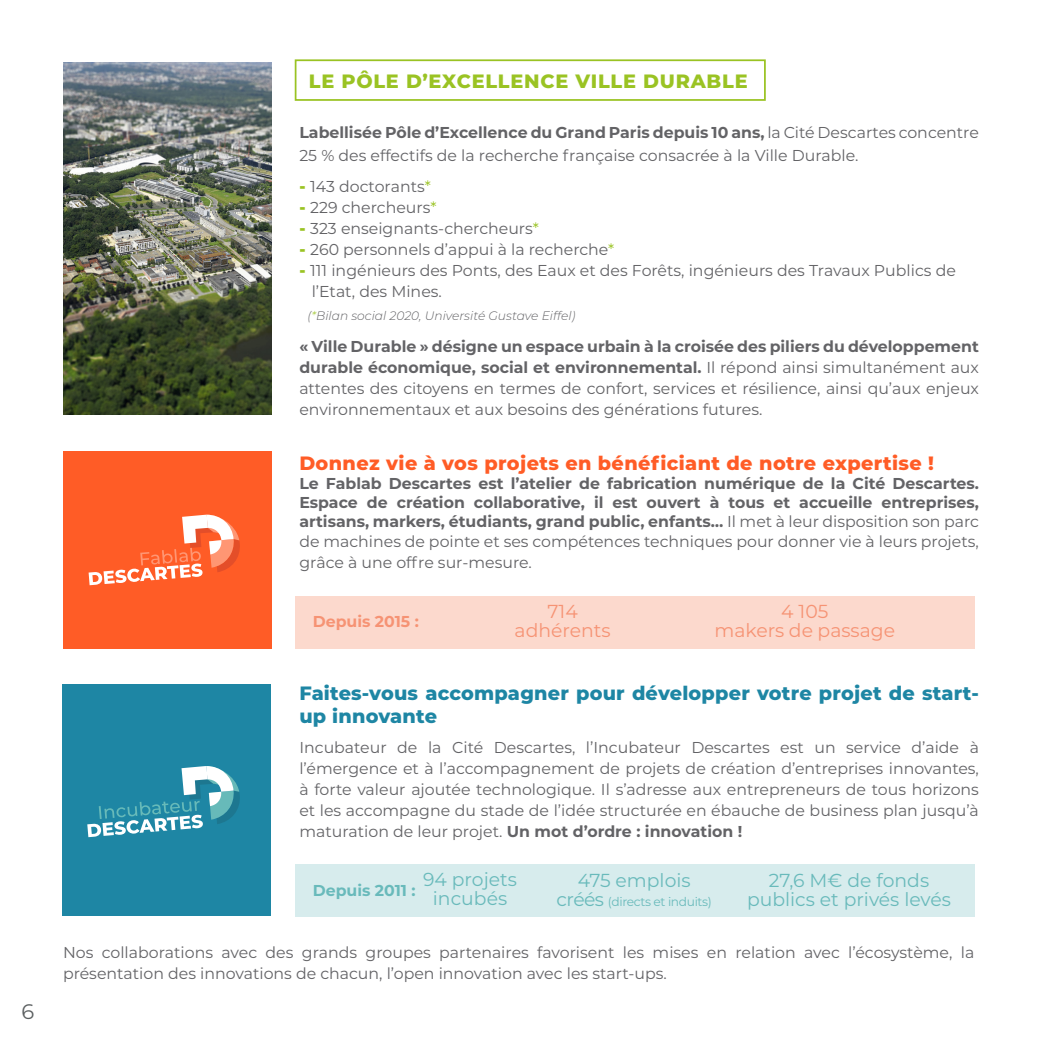
<style>
.page{position:relative;width:1042px;height:1042px;background:#fff}
.page>*{position:absolute;margin:0;border:0;box-sizing:border-box;transform-origin:0 0}
.t1{font:21px "Montserrat";color:#5b5f60}
.t2{font:800 19.25px/22.8px "Montserrat";letter-spacing:.01em;color:#1e86a4}
.t3{font:800 19.25px "Montserrat";letter-spacing:.02em;color:#ff5c26}
.t4{font:800 19.25px "Montserrat";letter-spacing:.04em;color:#9ac323}
.t5{font:18.72px/18.7px "Montserrat";color:#69babb;text-align:center}
.t6{font:18.72px "Montserrat";color:#f69374}
.t7{font:15.75px/21px "Montserrat";color:#636366;text-align:justify}
.t8{font:700 15.75px/19.2px "Montserrat";color:#636366;text-align:justify}
.t9{font:700 15.75px "Montserrat";color:#69babb}
.t10{font:700 15.75px "Montserrat";color:#f69374}
.t11{font:italic 300 12.25px "Montserrat";color:#636366}
.t12{font:12.25px "Montserrat";letter-spacing:-.03em;color:#69babb}
.s1{font-weight:700}
.s2{font-weight:900;color:#9ac323}
.s3{color:#9ac323}
.s4{font-weight:400}
.s5{font-size:18.72px}
</style>
<div class="page">
<div style="left:295px;top:596px;width:679px;height:52px;background:#fcd9cd"></div>
<div style="left:295px;top:864px;width:679px;height:52px;background:#d7eced"></div>
<div style="left:63px;top:684px;width:208px;height:232px;background:#1e86a4"></div>
<svg style="left:87px;top:766px;width:153px;height:71px"></svg>
<div style="left:63px;top:451px;width:208px;height:197px;background:#ff5c26"></div>
<svg style="left:89px;top:514px;width:151px;height:71px"></svg>
<img style="left:63px;top:63px;width:208px;height:351px">
<div style="left:295px;top:59px;width:471px;height:42px;border:2px solid #9ac323"></div>
<h1 class="t1" style="left:21px;top:997px;width:14px">6</h1>
<p class="t4" style="left:309px;top:67px;width:440px">LE PÔLE D’EXCELLENCE VILLE DURABLE</p>
<p class="t7" style="left:299px;top:120px;width:681px;line-height:22.8px"><span class="s1">Labellisée Pôle d’Excellence du Grand Paris depuis 10 ans,</span> la Cité Descartes concentre<br>25 % des effectifs de la recherche française consacrée à la Ville Durable.</p>
<p class="t7" style="left:299px;top:176px;width:133px"><span class="s2">-</span> 143 doctorants<span class="s3">*</span></p>
<p class="t7" style="left:299px;top:197px;width:139px"><span class="s2">-</span> 229 chercheurs<span class="s3">*</span></p>
<p class="t7" style="left:299px;top:218px;width:241px"><span class="s2">-</span> 323 enseignants-chercheurs<span class="s3">*</span></p>
<p class="t7" style="left:299px;top:239px;width:316px"><span class="s2">-</span> 260 personnels d’appui à la recherche<span class="s3">*</span></p>
<p class="t7" style="left:299px;top:260px;width:658px"><span class="s2">-</span> 111 ingénieurs des Ponts, des Eaux et des Forêts, ingénieurs des Travaux Publics de</p>
<p class="t7" style="left:312px;top:281px;width:132px">l’Etat, des Mines.</p>
<p class="t11" style="left:308px;top:307px;width:269px">(<span class="s3">*</span>Bilan social 2020, Université Gustave Eiffel)</p>
<p class="t7" style="left:299px;top:335px;width:681px"><span class="s1">« Ville Durable » désigne un espace urbain à la croisée des piliers du développement durable économique, social et environnemental.</span> Il répond ainsi simultanément aux attentes des citoyens en termes de confort, services et résilience, ainsi qu’aux enjeux environnementaux et aux besoins des générations futures.</p>
<p class="t3" style="left:299px;top:448px;width:636px">Donnez vie à vos projets en bénéficiant de notre expertise !</p>
<p class="t8" style="left:299px;top:473px;width:681px">Le Fablab Descartes est l’atelier de fabrication numérique de la Cité Descartes.<br>Espace de création collaborative, il est ouvert à tous et accueille entreprises, artisans, markers, étudiants, grand public, enfants… <span class="s4">Il met à leur disposition son parc de machines de pointe et ses compétences techniques pour donner vie à leurs projets,</span></p>
<p class="t7" style="left:299px;top:551px;width:234px">grâce à une offre sur-mesure.</p>
<p class="t10" style="left:313px;top:610px;width:108px">Depuis 2015 :</p>
<p class="t6" style="left:547px;top:598px;width:32px">714</p>
<p class="t6" style="left:514px;top:617px;width:98px">adhérents</p>
<p class="t6" style="left:781px;top:598px;width:49px">4 105</p>
<p class="t6" style="left:714px;top:617px;width:182px">makers de passage</p>
<p class="t2" style="left:299px;top:681px;width:681px">Faites-vous accompagner pour développer votre projet de start&shy;up innovante</p>
<p class="t7" style="left:299px;top:736px;width:681px">Incubateur de la Cité Descartes, l’Incubateur Descartes est un service d’aide à l’émergence et à l’accompagnement de projets de création d’entreprises innovantes, à forte valeur ajoutée technologique. Il s’adresse aux entrepreneurs de tous horizons et les accompagne du stade de l’idée structurée en ébauche de business plan jusqu’à maturation de leur projet. <span class="s1">Un mot d’ordre : innovation !</span></p>
<p class="t9" style="left:313px;top:879px;width:104px">Depuis 2011 :</p>
<p class="t5" style="left:423px;top:869px;width:95px">94 projets</p>
<p class="t5" style="left:433px;top:888px;width:76px">incubés</p>
<p class="t5" style="left:578px;top:870px;width:114px">475 emplois</p>
<p class="t12" style="left:556px;top:893px;width:157px"><span class="s5">créés</span> (directs et induits)</p>
<p class="t5" style="left:747px;top:870px;width:205px">27,6 M€ de fonds publics et privés levés</p>
<p class="t7" style="left:63px;top:941px;width:913px">Nos collaborations avec des grands groupes partenaires favorisent les mises en relation avec l’écosystème, la présentation des innovations de chacun, l’open innovation avec les start-ups.</p>
</div>
